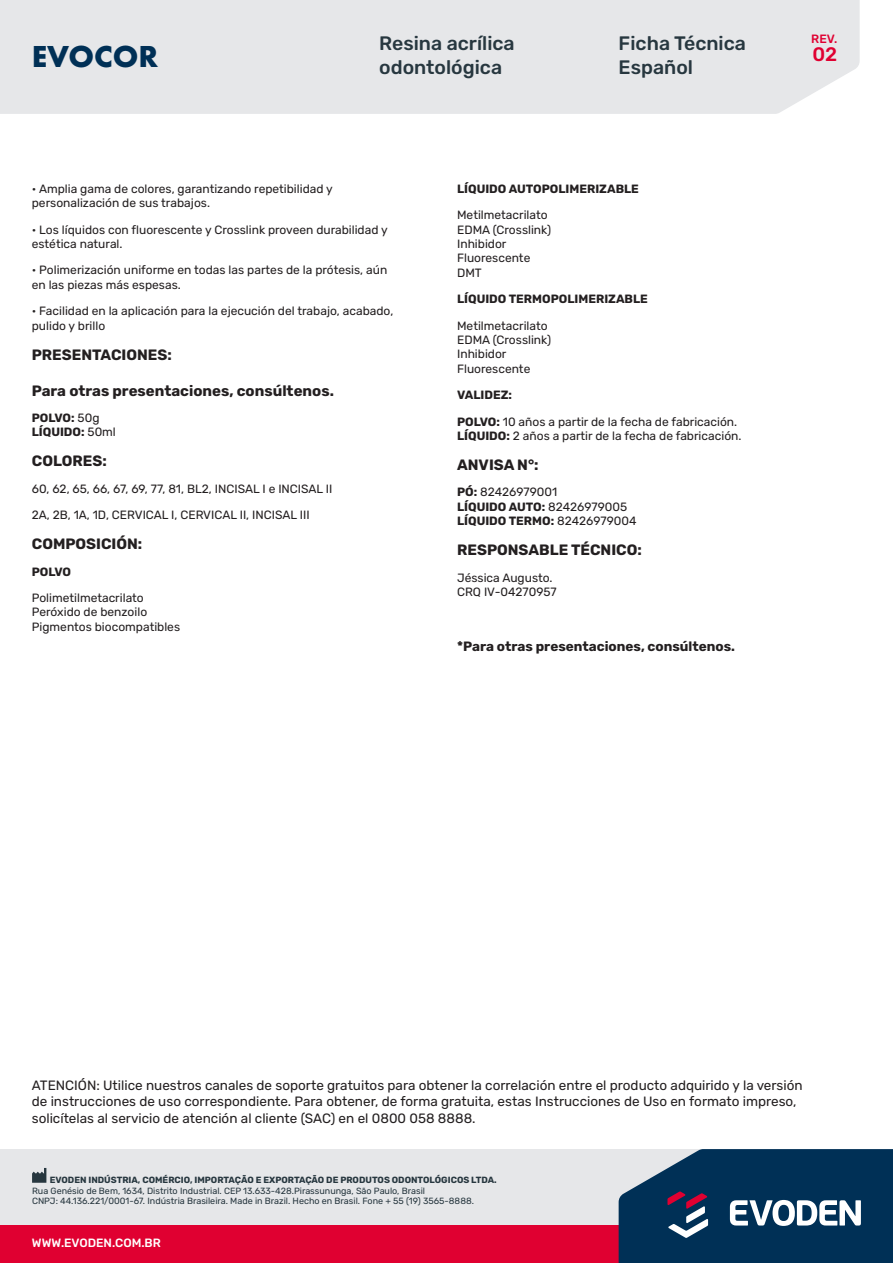
<style>
.page{position:relative;width:893px;height:1263px;background:#fff}
.page>*{position:absolute;margin:0;border:0;box-sizing:border-box;transform-origin:0 0}
.t1{font:700 31.5px "Futura PT";color:#003056}
.t2{font:500 19.5px/23.4px "Rubik";color:#27373f}
.t3{font:500 19.5px "Rubik";color:#e00031}
.t4{font:700 15px "Rubik";color:#231f20}
.t5{font:13.5px/16.2px "Rubik";color:#231f20}
.t6{font:700 13.5px "Rubik";color:#231f20}
.t7{font:12px/14.4px "Rubik";color:#231f20}
.t8{font:700 12px/14.4px "Rubik";color:#231f20}
.t9{font:500 12px "Rubik";color:#fff}
.t10{font:500 12px "Rubik";color:#e00031}
.t11{font:9px/10.8px "Rubik";color:#27373f}
.t12{font:700 9px "Rubik";color:#27373f}
.s1{font-weight:400}
.s2{font-weight:700}
</style>
<div class="page">
<div style="left:0;top:1149px;width:730px;height:114px;background:#e6e7e9"></div>
<div style="left:0;top:1226px;width:730px;height:37px;background:#e00031"></div>
<div style="left:0;top:0;width:860px;height:114px;background:#e6e7e9"></div>
<svg style="left:619px;top:1149px;width:274px;height:114px;background:#224a6b"></svg>
<svg style="left:32px;top:1168px;width:14px;height:15px"></svg>
<h1 class="t1" style="left:32px;top:36px;width:128px">EVOCOR</h1>
<h2 class="t2" style="left:379px;top:32px;width:137px">Resina acrílica odontológica</h2>
<h2 class="t2" style="left:619px;top:32px;width:129px">Ficha Técnica<br>Español</h2>
<p class="t7" style="left:32px;top:182px;width:303px">• Amplia gama de colores, garantizando repetibilidad y personalización de sus trabajos.</p>
<p class="t7" style="left:32px;top:222px;width:357px">• Los líquidos con fluorescente y Crosslink proveen durabilidad y estética natural.</p>
<p class="t7" style="left:32px;top:263px;width:357px">• Polimerización uniforme en todas las partes de la prótesis, aún en las piezas más espesas.</p>
<p class="t7" style="left:32px;top:304px;width:363px">• Facilidad en la aplicación para la ejecución del trabajo, acabado, pulido y brillo</p>
<p class="t4" style="left:32px;top:346px;width:142px">PRESENTACIONES:</p>
<p class="t4" style="left:32px;top:382px;width:304px">Para otras presentaciones, consúltenos.</p>
<p class="t8" style="left:32px;top:411px;width:86px">POLVO: <span class="s1">50g<br></span>LÍQUIDO: <span class="s1">50ml</span></p>
<p class="t4" style="left:32px;top:453px;width:77px">COLORES:</p>
<p class="t7" style="left:32px;top:482px;width:302px">60, 62, 65, 66, 67, 69, 77, 81, BL2, INCISAL I e INCISAL II</p>
<p class="t7" style="left:32px;top:508px;width:279px">2A, 2B, 1A, 1D, CERVICAL I, CERVICAL II, INCISAL III</p>
<p class="t4" style="left:32px;top:536px;width:112px">COMPOSICIÓN:</p>
<p class="t8" style="left:32px;top:564px;width:41px">POLVO</p>
<p class="t7" style="left:32px;top:591px;width:150px">Polimetilmetacrilato<br>Peróxido de benzoilo<br>Pigmentos biocompatibles</p>
<p class="t8" style="left:457px;top:182px;width:183px">LÍQUIDO AUTOPOLIMERIZABLE</p>
<p class="t7" style="left:457px;top:208px;width:96px">Metilmetacrilato<br>EDMA (Crosslink)<br>Inhibidor<br>Fluorescente<br>DMT</p>
<p class="t8" style="left:457px;top:292px;width:192px">LÍQUIDO TERMOPOLIMERIZABLE</p>
<p class="t7" style="left:457px;top:318px;width:96px">Metilmetacrilato<br>EDMA (Crosslink)<br>Inhibidor<br>Fluorescente</p>
<p class="t7" style="left:457px;top:382px;width:282px;line-height:26.4px"><span class="s2">VALIDEZ:<br>POLVO:</span> 10 años a partir de la fecha de fabricación.</p>
<p class="t7" style="left:457px;top:429px;width:286px"><span class="s2">LÍQUIDO:</span> 2 años a partir de la fecha de fabricación.</p>
<p class="t4" style="left:457px;top:456px;width:83px">ANVISA N°:</p>
<p class="t7" style="left:457px;top:485px;width:181px"><span class="s2">PÓ:</span> 82426979001<br><span class="s2">LÍQUIDO AUTO:</span> 82426979005<br><span class="s2">LÍQUIDO TERMO:</span> 82426979004</p>
<p class="t4" style="left:457px;top:542px;width:186px">RESPONSABLE TÉCNICO:</p>
<p class="t7" style="left:457px;top:570px;width:101px">Jéssica Augusto.<br>CRQ IV-04270957</p>
<p class="t6" style="left:457px;top:638px;width:279px">*Para otras presentaciones, consúltenos.</p>
<p class="t10" style="left:811px;top:33px;width:28px">REV.</p>
<h2 class="t3" style="left:812px;top:44px;width:26px">02</h2>
<p class="t5" style="left:32px;top:1078px;width:772px">ATENCIÓN: Utilice nuestros canales de soporte gratuitos para obtener la correlación entre el producto adquirido y la versión de instrucciones de uso correspondiente. Para obtener, de forma gratuita, estas Instrucciones de Uso en formato impreso, solicítelas al servicio de atención al cliente (SAC) en el 0800 058 8888.</p>
<p class="t12" style="left:50px;top:1174px;width:448px">EVODEN INDÚSTRIA, COMÉRCIO, IMPORTAÇÃO E EXPORTAÇÃO DE PRODUTOS ODONTOLÓGICOS LTDA.</p>
<p class="t11" style="left:32px;top:1185px;width:443px">Rua Genésio de Bem, 1634, Distrito Industrial. CEP 13.633-428.Pirassununga, São Paulo, Brasil<br>CNPJ: 44.136.221/0001-67. Indústria Brasileira. Made in Brazil. Hecho en Brasil. Fone + 55 (19) 3565-8888.</p>
<p class="t9" style="left:32px;top:1236px;width:130px">WWW.EVODEN.COM.BR</p>
</div>
